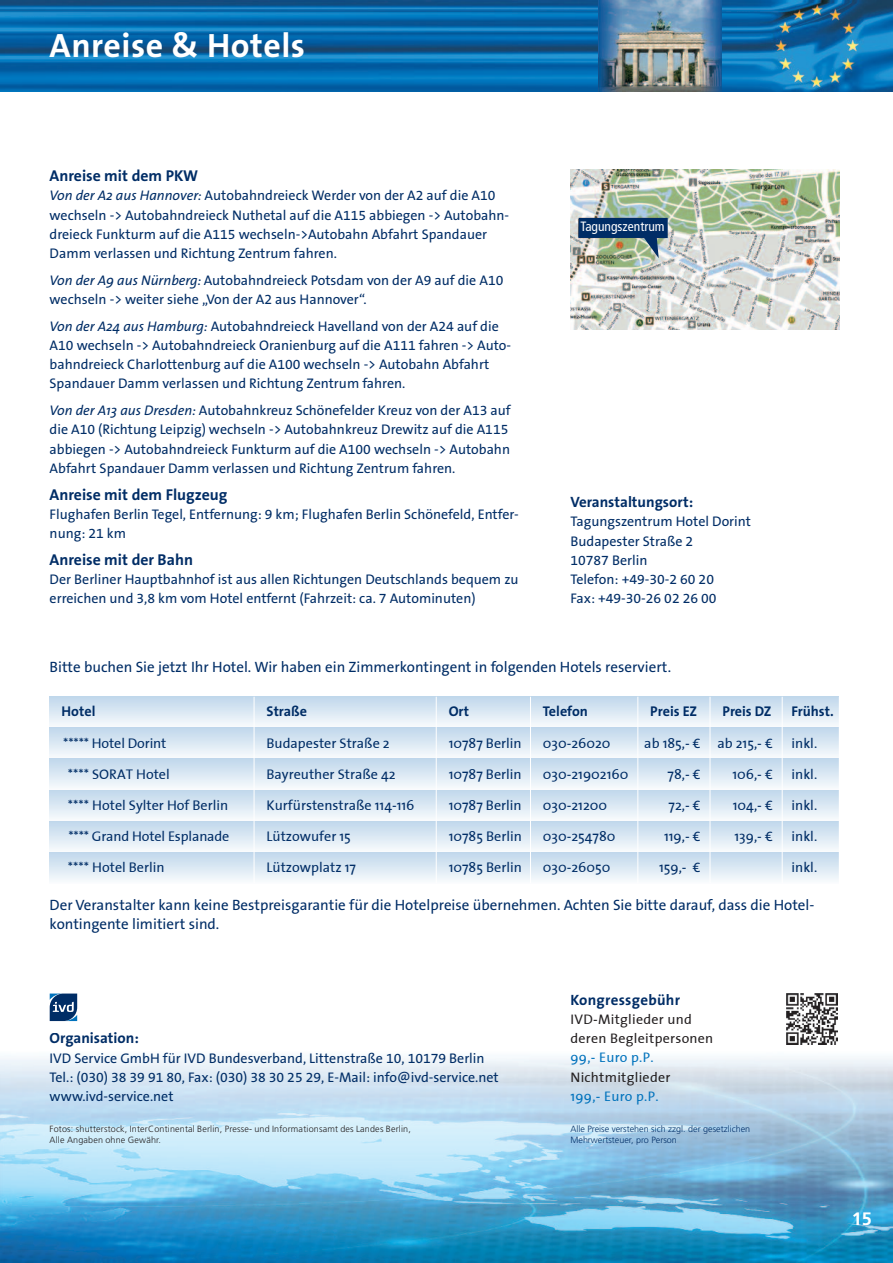
<style>
.page{position:relative;width:893px;height:1263px;background:#fff}
.page>*{position:absolute;margin:0;border:0;box-sizing:border-box;transform-origin:0 0}
.t1{font:700 33.9px "The Sans B7";letter-spacing:.015em;color:#fff}
.t2{font:700 18px "Frutiger LT Std";color:#fff}
.t3{font:700 15.75px "The Sans B7";color:#002d66}
.t4{font:15px/19.2px "The Sans B5 Plain";color:#002d66}
.t5{font:700 15px "The Sans B7";color:#002d66}
.t6{font:700 15px "The Sans";letter-spacing:.02em;color:#002d66}
.t7{font:14.1px "The Sans";color:#002d66}
.t8{font:700 14.1px "The Sans";color:#002d66}
.t9{font:13.95px/19.2px "The Sans B5 Plain";color:#002d66}
.t10{font:13.95px/19.2px "The Sans";letter-spacing:.02em;color:#231f20}
.t11{font:13.95px "The Sans";letter-spacing:.02em;color:#0072bc}
.t12{font:condensed 13.5px "Frutiger LT Std";color:#fff}
.t13{font:300 9px/11.2px "Frutiger";letter-spacing:.02em;color:#231f20}
.t14{font:300 9px/11.2px "Frutiger";color:#002d66}
.s1{font-family:"The Sans";font-style:italic}
.s2{font-family:"The Sans B5 Plain"}
</style>
<div class="page">
<img style="left:0;top:0;width:893px;height:91px">
<img style="left:0;top:1056px;width:893px;height:207px">
<img style="left:570px;top:170px;width:270px;height:159px">
<svg style="left:50px;top:697px;width:204px;height:31px"></svg>
<svg style="left:255px;top:697px;width:181px;height:31px"></svg>
<svg style="left:437px;top:697px;width:93px;height:31px"></svg>
<svg style="left:531px;top:697px;width:106px;height:31px"></svg>
<svg style="left:638px;top:697px;width:72px;height:31px"></svg>
<svg style="left:711px;top:697px;width:71px;height:31px"></svg>
<svg style="left:783px;top:697px;width:56px;height:31px"></svg>
<svg style="left:50px;top:728px;width:204px;height:31px"></svg>
<svg style="left:255px;top:728px;width:181px;height:31px"></svg>
<svg style="left:437px;top:728px;width:93px;height:31px"></svg>
<svg style="left:531px;top:728px;width:106px;height:31px"></svg>
<svg style="left:638px;top:728px;width:72px;height:31px"></svg>
<svg style="left:711px;top:728px;width:71px;height:31px"></svg>
<svg style="left:783px;top:728px;width:56px;height:31px"></svg>
<svg style="left:50px;top:759px;width:204px;height:28px;background:#d9e7f3"></svg>
<svg style="left:255px;top:759px;width:181px;height:28px;background:#d9e7f3"></svg>
<svg style="left:437px;top:759px;width:93px;height:28px;background:#d9e7f3"></svg>
<svg style="left:531px;top:759px;width:106px;height:28px;background:#d9e7f3"></svg>
<svg style="left:638px;top:759px;width:72px;height:28px;background:#d9e7f3"></svg>
<svg style="left:711px;top:759px;width:71px;height:28px;background:#d9e7f3"></svg>
<svg style="left:783px;top:759px;width:56px;height:28px;background:#d9e7f3"></svg>
<svg style="left:50px;top:790px;width:204px;height:28px;background:#d9e7f3"></svg>
<svg style="left:255px;top:790px;width:181px;height:28px;background:#d9e7f3"></svg>
<svg style="left:437px;top:790px;width:93px;height:28px;background:#d9e7f3"></svg>
<svg style="left:531px;top:790px;width:106px;height:28px;background:#d9e7f3"></svg>
<svg style="left:638px;top:790px;width:72px;height:28px;background:#d9e7f3"></svg>
<svg style="left:711px;top:790px;width:71px;height:28px;background:#d9e7f3"></svg>
<svg style="left:783px;top:790px;width:56px;height:28px;background:#d9e7f3"></svg>
<svg style="left:50px;top:821px;width:204px;height:28px;background:#d9e7f2"></svg>
<svg style="left:255px;top:821px;width:181px;height:28px;background:#d9e7f2"></svg>
<svg style="left:437px;top:821px;width:93px;height:28px;background:#d9e7f2"></svg>
<svg style="left:531px;top:821px;width:106px;height:28px;background:#d9e7f2"></svg>
<svg style="left:638px;top:821px;width:72px;height:28px;background:#d9e7f3"></svg>
<svg style="left:711px;top:821px;width:71px;height:28px;background:#d9e7f2"></svg>
<svg style="left:783px;top:821px;width:56px;height:28px;background:#d9e7f2"></svg>
<svg style="left:50px;top:852px;width:204px;height:28px;background:#d8e7f2"></svg>
<svg style="left:255px;top:852px;width:181px;height:28px;background:#d8e6f2"></svg>
<svg style="left:437px;top:852px;width:93px;height:28px;background:#d8e6f2"></svg>
<svg style="left:531px;top:852px;width:106px;height:28px;background:#d8e6f2"></svg>
<svg style="left:638px;top:852px;width:72px;height:28px;background:#d9e7f2"></svg>
<svg style="left:711px;top:852px;width:71px;height:28px;background:#d9e7f2"></svg>
<svg style="left:783px;top:852px;width:56px;height:28px;background:#d8e7f2"></svg>
<img style="left:622px;top:0;width:100px;height:91px">
<svg style="left:701px;top:91px;width:20px;height:1px"></svg>
<img style="left:701px;top:0;width:20px;height:91px">
<svg style="left:599px;top:91px;width:23px;height:1px"></svg>
<img style="left:599px;top:0;width:23px;height:91px">
<svg style="left:50px;top:993px;width:27px;height:28px"></svg>
<img style="left:787px;top:993px;width:50px;height:51px">
<img style="left:578px;top:218px;width:90px;height:40px">
<h1 class="t1" style="left:50px;top:27px;width:257px">Anreise &amp; Hotels</h1>
<p class="t3" style="left:50px;top:167px;width:150px">Anreise mit dem PKW</p>
<p class="t9" style="left:50px;top:186px;width:461px"><span class="s1">Von der A2 aus Hannover:</span> autobahndreieck Werder von der a2 auf die a10 wechseln -&gt; autobahndreieck nuthetal auf die a115 abbiegen -&gt; autobahn&shy;dreieck Funkturm auf die a115 wechseln-&gt;autobahn abfahrt spandauer damm verlassen und richtung Zentrum fahren.</p>
<p class="t9" style="left:50px;top:271px;width:455px"><span class="s1">Von der A9 aus Nürnberg:</span> autobahndreieck potsdam von der a9 auf die a10 wechseln -&gt; weiter siehe „von der a2 aus hannover“.</p>
<p class="t9" style="left:50px;top:317px;width:463px"><span class="s1">Von der A24 aus Hamburg:</span> autobahndreieck havelland von der a24 auf die a10 wechseln -&gt; autobahndreieck oranienburg auf die a111 fahren -&gt; auto&shy;bahndreieck charlottenburg auf die a100 wechseln -&gt; autobahn abfahrt spandauer damm verlassen und richtung Zentrum fahren.</p>
<p class="t9" style="left:50px;top:401px;width:463px"><span class="s1">Von der A13 aus Dresden:</span> autobahnkreuz schönefelder Kreuz von der a13 auf die a10 (richtung leipzig) wechseln -&gt; autobahnkreuz drewitz auf die a115 abbiegen -&gt; autobahndreieck Funkturm auf die a100 wechseln -&gt; autobahn abfahrt spandauer damm verlassen und richtung Zentrum fahren.</p>
<p class="t3" style="left:50px;top:486px;width:179px">Anreise mit dem Flugzeug</p>
<p class="t9" style="left:50px;top:505px;width:471px">Flughafen berlin tegel, entfernung: 9 km; Flughafen berlin schönefeld, entfer&shy;nung: 21 km</p>
<p class="t3" style="left:50px;top:551px;width:145px">Anreise mit der Bahn</p>
<p class="t9" style="left:50px;top:570px;width:470px">der berliner hauptbahnhof ist aus allen richtungen deutschlands bequem zu erreichen und 3,8 km vom hotel entfernt (Fahrzeit: ca. 7 autominuten)</p>
<p class="t12" style="left:580px;top:221px;width:86px">Tagungszentrum</p>
<p class="t5" style="left:570px;top:494px;width:124px">Veranstaltungsort:</p>
<p class="t9" style="left:570px;top:512px;width:182px">tagungszentrum hotel dorint budapester straße 2<br>10787 berlin<br>telefon: +49-30-2 60 20<br>Fax: +49-30-26 02 26 00</p>
<p class="t4" style="left:50px;top:657px;width:623px">bitte buchen sie jetzt Ihr hotel. Wir haben ein Zimmerkontingent in folgenden hotels reserviert.</p>
<p class="t8" style="left:62px;top:705px;width:35px">Hotel</p>
<p class="t8" style="left:267px;top:705px;width:42px">Straße</p>
<p class="t8" style="left:449px;top:705px;width:22px">Ort</p>
<p class="t8" style="left:543px;top:705px;width:47px">Telefon</p>
<p class="t8" style="left:650px;top:705px;width:48px">Preis EZ</p>
<p class="t8" style="left:722px;top:705px;width:51px">Preis DZ</p>
<p class="t8" style="left:791px;top:705px;width:44px">Frühst.</p>
<p class="t7" style="left:63px;top:736px;width:105px">***** Hotel Dorint</p>
<p class="t7" style="left:267px;top:736px;width:125px">Budapester Straße 2</p>
<p class="t7" style="left:449px;top:736px;width:75px">10787 Berlin</p>
<p class="t7" style="left:543px;top:736px;width:69px">030-26020</p>
<p class="t7" style="left:644px;top:736px;width:130px">ab 185,- <span class="s2">€</span> ab 215,- <span class="s2">€</span></p>
<p class="t7" style="left:791px;top:736px;width:27px">inkl.</p>
<p class="t7" style="left:68px;top:767px;width:103px">**** SORAT Hotel</p>
<p class="t7" style="left:267px;top:767px;width:131px">Bayreuther Straße 42</p>
<p class="t7" style="left:449px;top:767px;width:75px">10787 Berlin</p>
<p class="t7" style="left:543px;top:767px;width:87px">030-21902160</p>
<p class="t7" style="left:668px;top:767px;width:35px">78,- <span class="s2">€</span></p>
<p class="t7" style="left:732px;top:767px;width:42px">106,- <span class="s2">€</span></p>
<p class="t7" style="left:791px;top:767px;width:27px">inkl.</p>
<p class="t7" style="left:68px;top:798px;width:162px">**** Hotel Sylter Hof Berlin</p>
<p class="t7" style="left:267px;top:798px;width:149px">Kurfürstenstraße 114-116</p>
<p class="t7" style="left:449px;top:798px;width:75px">10787 Berlin</p>
<p class="t7" style="left:543px;top:798px;width:66px">030-21200</p>
<p class="t7" style="left:668px;top:798px;width:34px">72,- <span class="s2">€</span></p>
<p class="t7" style="left:733px;top:798px;width:41px">104,- <span class="s2">€</span></p>
<p class="t7" style="left:791px;top:798px;width:27px">inkl.</p>
<p class="t7" style="left:68px;top:829px;width:163px">**** Grand Hotel Esplanade</p>
<p class="t7" style="left:267px;top:829px;width:86px">Lützowufer 15</p>
<p class="t7" style="left:449px;top:829px;width:75px">10785 Berlin</p>
<p class="t7" style="left:543px;top:829px;width:74px">030-254780</p>
<p class="t7" style="left:664px;top:829px;width:38px">119,- <span class="s2">€</span></p>
<p class="t7" style="left:734px;top:829px;width:40px">139,- <span class="s2">€</span></p>
<p class="t7" style="left:791px;top:829px;width:27px">inkl.</p>
<p class="t7" style="left:68px;top:860px;width:98px">**** Hotel Berlin</p>
<p class="t7" style="left:267px;top:860px;width:91px">Lützowplatz 17</p>
<p class="t7" style="left:449px;top:860px;width:75px">10785 Berlin</p>
<p class="t7" style="left:543px;top:860px;width:69px">030-26050</p>
<p class="t7" style="left:659px;top:860px;width:43px">159,- <span class="s2">€</span></p>
<p class="t7" style="left:791px;top:860px;width:27px">inkl.</p>
<p class="t4" style="left:50px;top:895px;width:766px">der veranstalter kann keine bestpreisgarantie für die hotelpreise übernehmen. achten sie bitte darauf, dass die hotel&shy;kontingente limitiert sind.</p>
<p class="t5" style="left:50px;top:1030px;width:91px">Organisation:</p>
<p class="t9" style="left:50px;top:1049px;width:451px">Ivd service gmbh für Ivd bundesverband, littenstraße 10, 10179 berlin tel.: (030) 38 39 91 80, Fax: (030) 38 30 25 29, e-mail: info@ivd-service.net www.ivd-service.net</p>
<p class="t13" style="left:50px;top:1123px;width:363px">Fotos: shutterstock, InterContinental Berlin, Presse- und Informationsamt des Landes Berlin,<br>Alle Angaben ohne Gewähr.</p>
<p class="t6" style="left:570px;top:994px;width:111px">Kongressgebühr</p>
<p class="t10" style="left:570px;top:1010px;width:144px">IVD-Mitglieder und deren Begleitpersonen</p>
<p class="t11" style="left:570px;top:1051px;width:85px">99,- Euro p.P.</p>
<p class="t10" style="left:570px;top:1068px;width:101px">Nichtmitglieder</p>
<p class="t11" style="left:570px;top:1089px;width:90px">199,- Euro p.P.</p>
<p class="t14" style="left:570px;top:1123px;width:181px">Alle Preise verstehen sich zzgl. der gesetzlichen<br>Mehrwertsteuer, pro Person</p>
<p class="t2" style="left:852px;top:1212px;width:22px">15</p>
</div>
